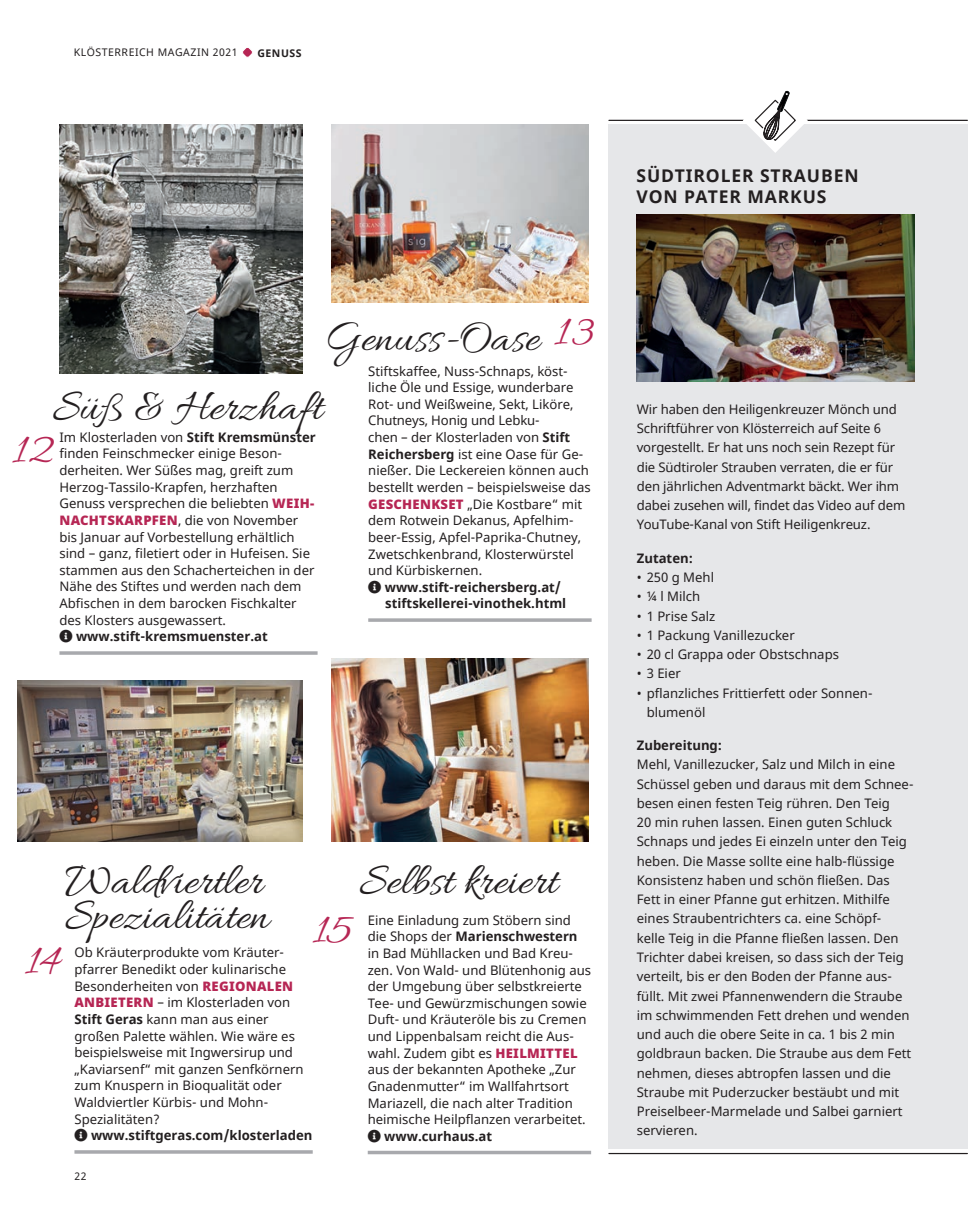
<style>
.page{position:relative;width:968px;height:1216px;background:#fff}
.page>*{position:absolute;margin:0;border:0;box-sizing:border-box;transform-origin:0 0}
.t1{font:45.5px/35px "Allura";color:#231f20}
.t2{font:45.5px "Allura";color:#b62654}
.t3{font:700 17.5px/20.1px "Noto Sans";letter-spacing:.05em;color:#231f20}
.t4{font:13.12px/16.6px "Noto Sans";color:#231f20}
.t5{font:700 13.12px/16.6px "Noto Sans";color:#231f20}
.t6{font:10.5px "Noto Sans";letter-spacing:.05em;color:#231f20}
.t7{font:700 10.5px "Noto Sans";letter-spacing:.05em;color:#231f20}
.s1{font-weight:700}
.s2{font-weight:900;color:#b62654}
</style>
<div class="page">
<div style="left:608px;top:124px;width:359px;height:1024px;background:#e6e7e9"></div>
<svg style="left:242px;top:48px;width:11px;height:10px"></svg>
<hr style="left:59px;top:651px;width:258px;height:3px;background:#a8a9ad">
<svg style="left:368px;top:618px;width:223px;height:4px"></svg>
<hr style="left:74px;top:1150px;width:239px;height:3px;background:#a8a9ad">
<svg style="left:367px;top:1150px;width:224px;height:4px"></svg>
<img style="left:636px;top:215px;width:278px;height:167px">
<img style="left:331px;top:658px;width:257px;height:183px">
<img style="left:331px;top:124px;width:257px;height:178px">
<img style="left:17px;top:681px;width:285px;height:160px">
<img style="left:59px;top:124px;width:243px;height:249px">
<hr style="left:609px;top:120px;width:358px;height:1px;background:#231f20">
<hr style="left:609px;top:1152px;width:358px;height:2px;background:#231f20">
<svg style="left:736px;top:90px;width:77px;height:63px"></svg>
<p class="t6" style="left:74px;top:45px;width:165px">KLÖSTERREICH MAGAZIN 2021</p>
<p class="t7" style="left:257px;top:45px;width:46px">GENUSS</p>
<h2 class="t3" style="left:636px;top:166px;width:223px">SÜDTIROLER STRAUBEN<br>VON PATER MARKUS</h2>
<h1 class="t2" style="left:554px;top:306px;width:41px">13</h1>
<h1 class="t1" style="left:325px;top:323px;width:216px">Genuss-Oase</h1>
<p class="t4" style="left:368px;top:363px;width:224px">Stiftskaffee, Nuss-Schnaps, köst&shy;liche Öle und Essige, wunderbare<br>Rot- und Weißweine, Sekt, Liköre,<br>Chutneys, Honig und Lebku-<br>chen – der Klosterladen von <span class="s1">Stift<br>Reichersberg</span> ist eine Oase für Ge&shy;nießer. Die Leckereien können auch bestellt werden – beispielsweise das<br><span class="s2">GESCHENKSET</span> „Die Kostbare“ mit dem Rotwein Dekanus, Apfelhim&shy;beer-Essig, Apfel-Paprika-Chutney,<br>Zwetschkenbrand, Klosterwürstel und Kürbiskernen.</p>
<p class="t5" style="left:385px;top:579px;width:183px">www.stift-reichersberg.at/ stiftskellerei-vinothek.html</p>
<h1 class="t1" style="left:53px;top:393px;width:271px">Süß &amp; Herzhaft</h1>
<p class="t4" style="left:59px;top:429px;width:258px">Im Klosterladen von <span class="s1">Stift Kremsmünster </span>finden Feinschmecker einige Beson&shy;derheiten. Wer Süßes mag, greift zum Herzog-Tassilo-Krapfen, herzhaften Genuss versprechen die beliebten <span class="s2">WEIH-NACHTSKARPFEN</span>, die von November bis Januar auf Vorbestellung erhältlich sind – ganz, filetiert oder in Hufeisen. Sie stammen aus den Schacherteichen in der Nähe des Stiftes und werden nach dem Abfischen in dem barocken Fischkalter des Klosters ausgewassert.</p>
<p class="t5" style="left:76px;top:628px;width:193px">www.stift-kremsmuenster.at</p>
<h1 class="t2" style="left:13px;top:425px;width:42px">12</h1>
<h1 class="t1" style="left:65px;top:866px;width:206px">Waldviertler<br>Spezialitäten</h1>
<h1 class="t1" style="left:359px;top:866px;width:199px">Selbst kreiert</h1>
<p class="t4" style="left:367px;top:912px;width:225px">Eine Einladung zum Stöbern sind die Shops der <span class="s1">Marienschwestern </span>in Bad Mühllacken und Bad Kreu&shy;zen. Von Wald- und Blütenhonig aus der Umgebung über selbstkreierte Tee- und Gewürzmischungen sowie Duft- und Kräuteröle bis zu Cremen und Lippenbalsam reicht die Aus&shy;wahl. Zudem gibt es <span class="s2">HEILMITTEL </span>aus der bekannten Apotheke „Zur Gnadenmutter“ im Wallfahrtsort Mariazell, die nach alter Tradition heimische Heilpflanzen verarbeitet.</p>
<p class="t5" style="left:384px;top:1128px;width:109px">www.curhaus.at</p>
<h1 class="t2" style="left:313px;top:904px;width:41px">15</h1>
<h1 class="t2" style="left:25px;top:935px;width:37px">14</h1>
<p class="t4" style="left:74px;top:944px;width:231px">Ob Kräuterprodukte vom Kräuter&shy;pfarrer Benedikt oder kulinarische<br>Besonderheiten von <span class="s2">REGIONALEN<br>ANBIETERN</span> – im Klosterladen von<br><span class="s1">Stift Geras</span> kann man aus einer großen Palette wählen. Wie wäre es beispielsweise mit Ingwersirup und „Kaviarsenf“ mit ganzen Senfkörnern zum Knuspern in Bioqualität oder<br>Waldviertler Kürbis- und Mohn-<br>Spezialitäten?</p>
<p class="t5" style="left:91px;top:1127px;width:223px">www.stiftgeras.com/klosterladen</p>
<p class="t6" style="left:74px;top:1169px;width:14px">22</p>
<p class="t4" style="left:636px;top:400px;width:270px;line-height:19.2px">Wir haben den Heiligenkreuzer Mönch und Schriftführer von Klösterreich auf Seite 6 vorgestellt. Er hat uns noch sein Rezept für die Südtiroler Strauben verraten, die er für den jährlichen Adventmarkt bäckt. Wer ihm dabei zusehen will, findet das Video auf dem YouTube-Kanal von Stift Heiligenkreuz.</p>
<p class="t5" style="left:636px;top:550px;width:58px">Zutaten:</p>
<p class="t4" style="left:636px;top:569px;width:79px">• 250 g Mehl</p>
<p class="t4" style="left:636px;top:588px;width:65px">• ¼ l Milch</p>
<p class="t4" style="left:636px;top:608px;width:80px">• 1 Prise Salz</p>
<p class="t4" style="left:636px;top:627px;width:159px">• 1 Packung Vanillezucker</p>
<p class="t4" style="left:636px;top:646px;width:204px">• 20 cl Grappa oder Obstschnaps</p>
<p class="t4" style="left:636px;top:665px;width:46px">• 3 Eier</p>
<p class="t4" style="left:646px;top:683px;width:227px;line-height:19.2px;text-indent:-10px">• pflanzliches Frittierfett oder Sonnen&shy;blumenöl</p>
<p class="t5" style="left:636px;top:737px;width:87px">Zubereitung:</p>
<p class="t4" style="left:636px;top:755px;width:278px;line-height:19.2px">Mehl, Vanillezucker, Salz und Milch in eine Schüssel geben und daraus mit dem Schnee&shy;besen einen festen Teig rühren. Den Teig<br>20 min ruhen lassen. Einen guten Schluck Schnaps und jedes Ei einzeln unter den Teig heben. Die Masse sollte eine halb-flüssige Konsistenz haben und schön fließen. Das Fett in einer Pfanne gut erhitzen. Mithilfe eines Straubentrichters ca. eine Schöpf-<br>kelle Teig in die Pfanne fließen lassen. Den Trichter dabei kreisen, so dass sich der Teig verteilt, bis er den Boden der Pfanne aus&shy;füllt. Mit zwei Pfannenwendern die Straube im schwimmenden Fett drehen und wenden und auch die obere Seite in ca. 1 bis 2 min goldbraun backen. Die Straube aus dem Fett nehmen, dieses abtropfen lassen und die Straube mit Puderzucker bestäubt und mit Preiselbeer-Marmelade und Salbei garniert servieren.</p>
</div>
